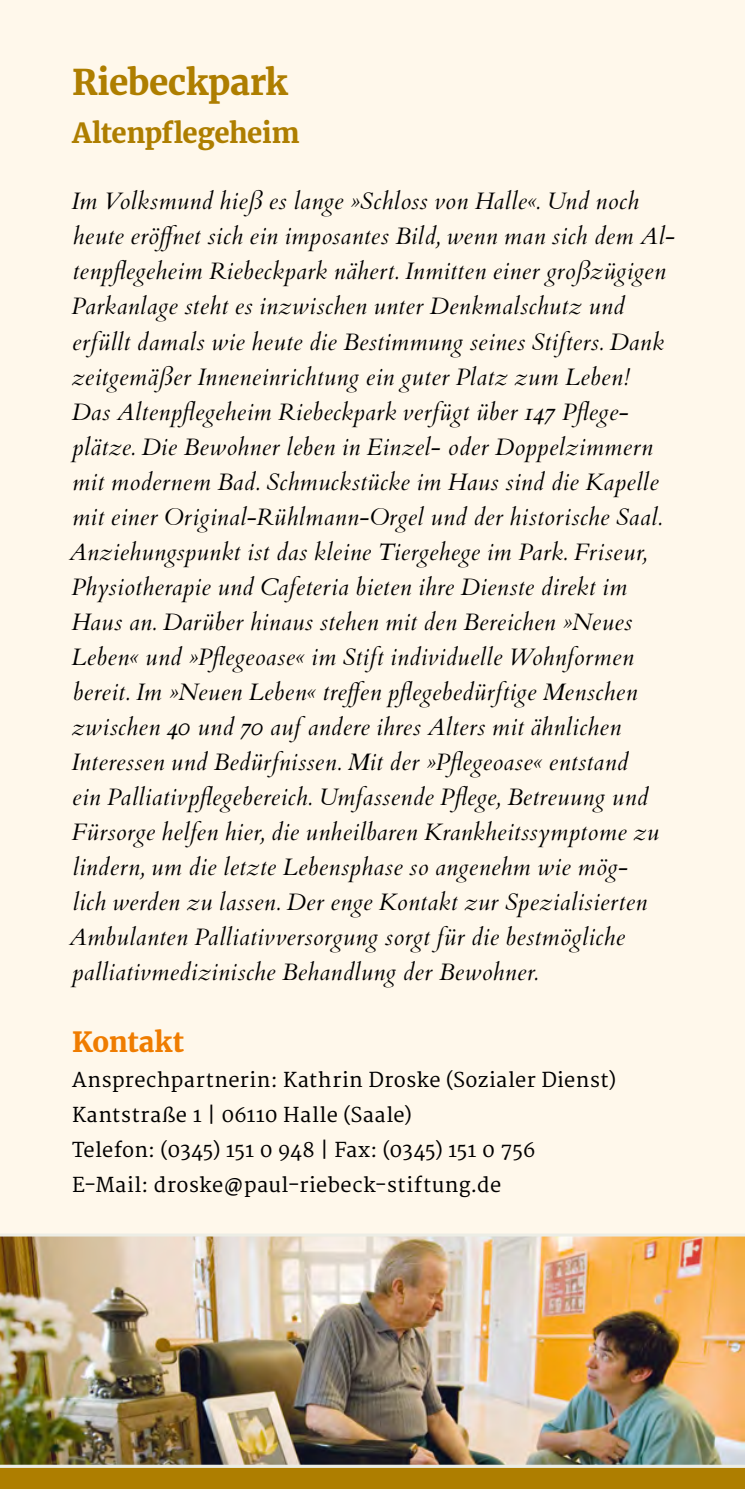
<style>
.page{position:relative;width:745px;height:1489px;background:#fff}
.page>*{position:absolute;margin:0;border:0;box-sizing:border-box;transform-origin:0 0}
.t1{font:700 35px "Merriweather";letter-spacing:-.015em;color:#ae7e00}
.t2{font:700 27.5px "Merriweather";letter-spacing:-.015em;color:#ae7e00}
.t3{font:700 27.5px "Merriweather";color:#ef7c00}
.t4{font:italic 23.75px/35px "Cardo";letter-spacing:.02em;color:#000}
.t5{font:20px/35px "Merriweather";letter-spacing:.02em;color:#000}
</style>
<div class="page">
<div style="left:0;top:0;width:744px;height:1488px;background:#fff8eb"></div>
<div style="left:0;top:1467px;width:744px;height:21px;background:#ae7e00"></div>
<img style="left:0;top:1236px;width:744px;height:228px">
<hr style="left:0;top:1233px;width:744px;height:3px;background:#ecede5">
<hr style="left:0;top:1464px;width:744px;height:3px;background:#ecede5">
<h1 class="t1" style="left:72px;top:59px;width:217px">Riebeckpark</h1>
<p class="t2" style="left:72px;top:114px;width:229px">Altenpflegeheim</p>
<p class="t4" style="left:69px;top:184px;width:607px">Im Volksmund hieß es lange »Schloss von Halle«. Und noch heute eröffnet sich ein imposantes Bild, wenn man sich dem Al&shy;tenpflegeheim Riebeckpark nähert. Inmitten einer großzügigen Parkanlage steht es inzwischen unter Denkmalschutz und erfüllt damals wie heute die Bestimmung seines Stifters. Dank zeitgemäßer Inneneinrichtung ein guter Platz zum Leben!<br>Das Altenpflegeheim Riebeckpark verfügt über 147 Pflege&shy;plätze. Die Bewohner leben in Einzel- oder Doppelzimmern mit modernem Bad. Schmuckstücke im Haus sind die Kapelle mit einer Original-Rühlmann-Orgel und der historische Saal.<br>Anziehungspunkt ist das kleine Tiergehege im Park. Friseur, Physiotherapie und Cafeteria bieten ihre Dienste direkt im Haus an. Darüber hinaus stehen mit den Bereichen »Neues Leben« und »Pflegeoase« im Stift individuelle Wohnformen bereit. Im »Neuen Leben« treffen pflegebedürftige Menschen zwischen 40 und 70 auf andere ihres Alters mit ähnlichen Interessen und Bedürfnissen. Mit der »Pflegeoase« entstand<br>ein Palliativpflegebereich. Umfassende Pflege, Betreuung und Fürsorge helfen hier, die unheilbaren Krankheitssymptome zu lindern, um die letzte Lebensphase so angenehm wie mög-<br>lich werden zu lassen. Der enge Kontakt zur Spezialisierten Ambulanten Palliativversorgung sorgt für die bestmögliche palliativmedizinische Behandlung der Bewohner.</p>
<p class="t3" style="left:72px;top:1023px;width:113px">Kontakt</p>
<p class="t5" style="left:72px;top:1063px;width:545px">Ansprechpartnerin: Kathrin Droske (Sozialer Dienst)<br>Kantstraße 1 | 06110 Halle (Saale)<br>Telefon: (0345) 151 0 948 | Fax: (0345) 151 0 756<br>E-Mail: droske@paul-riebeck-stiftung.de</p>
</div>
